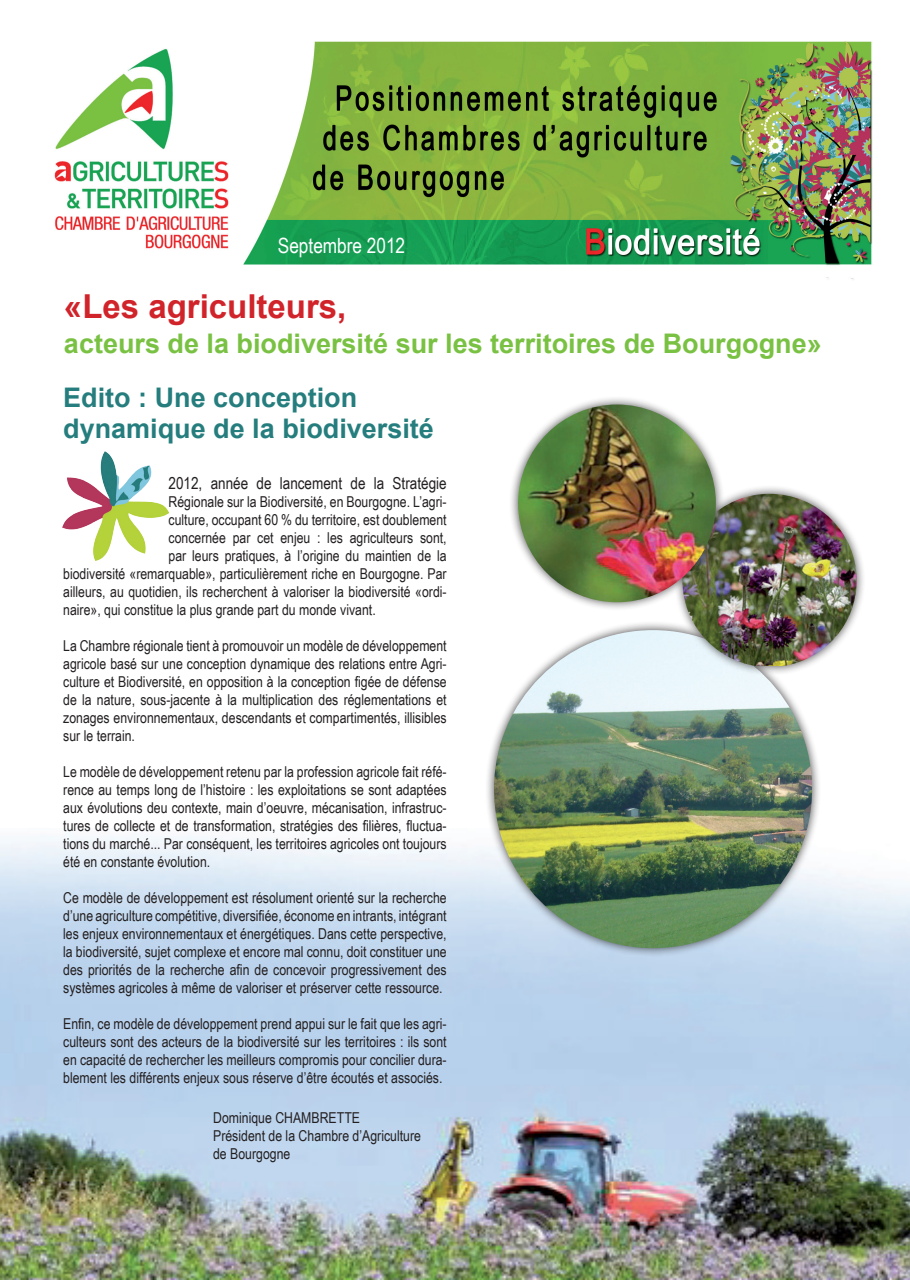
<style>
.page{position:relative;width:910px;height:1280px;background:#fff}
.page>*{position:absolute;margin:0;border:0;box-sizing:border-box;transform-origin:0 0}
.t1{font:700 33px "Arial";color:#d1232a}
.t2{font:700 27px "Arial";color:#79c142}
.t3{font:700 27px/31.5px "Arial";color:#257d7d}
.t4{font:21px "Arial Narrow";color:#fff}
.t5{font:16.5px "Arial Narrow";color:#231f20}
.t6{font:15px/18px "Arial Narrow";color:#231f20;text-align:justify}
</style>
<div class="page">
<img style="left:54px;top:41px;width:819px;height:239px">
<img style="left:0;top:828px;width:910px;height:451px">
<img style="left:63px;top:452px;width:106px;height:108px">
<div style="left:485px;top:621px;width:336px;height:336px;background:#231f20;opacity:.75"></div>
<img style="left:494px;top:630px;width:318px;height:318px;border-radius:159px">
<div style="left:673px;top:485px;width:193px;height:190px;background:#231f20;opacity:.75"></div>
<img style="left:682px;top:494px;width:175px;height:172px">
<div style="left:509px;top:395px;width:216px;height:216px;background:#231f20;opacity:.75"></div>
<img style="left:518px;top:404px;width:198px;height:198px;border-radius:99px">
<h3 class="t4" style="left:278px;top:230px;width:129px">Septembre 2012</h3>
<h1 class="t1" style="left:64px;top:285px;width:284px">«Les agriculteurs,</h1>
<h2 class="t2" style="left:64px;top:326px;width:759px">acteurs de la biodiversité sur les territoires de Bourgogne»</h2>
<h2 class="t3" style="left:63px;top:382px;width:372px">Edito : Une conception dynamique de la biodiversité</h2>
<p class="t5" style="left:169px;top:471px;width:280px">2012, année de lancement de la Stratégie</p>
<p class="t6" style="left:169px;top:492px;width:280px">Régionale sur la Biodiversité, en Bourgogne. L’agri-</p>
<p class="t6" style="left:169px;top:510px;width:280px">culture, occupant 60 % du territoire, est doublement</p>
<p class="t6" style="left:169px;top:528px;width:280px">concernée par cet enjeu : les agriculteurs sont,</p>
<p class="t6" style="left:169px;top:546px;width:280px">par leurs pratiques, à l’origine du maintien de la</p>
<p class="t6" style="left:63px;top:564px;width:385px">biodiversité «remarquable», particulièrement riche en Bourgogne. Par</p>
<p class="t6" style="left:63px;top:582px;width:385px">ailleurs, au quotidien, ils recherchent à valoriser la biodiversité «ordi-</p>
<p class="t6" style="left:63px;top:600px;width:314px">naire», qui constitue la plus grande part du monde vivant.</p>
<p class="t6" style="left:63px;top:636px;width:385px">La Chambre régionale tient à promouvoir un modèle de développement agricole basé sur une conception dynamique des relations entre Agri&shy;culture et Biodiversité, en opposition à la conception figée de défense de la nature, sous-jacente à la multiplication des réglementations et zonages environnementaux, descendants et compartimentés, illisibles sur le terrain.</p>
<p class="t6" style="left:63px;top:762px;width:385px">Le modèle de développement retenu par la profession agricole fait réfé&shy;rence au temps long de l’histoire : les exploitations se sont adaptées aux évolutions deu contexte, main d’oeuvre, mécanisation, infrastruc&shy;tures de collecte et de transformation, stratégies des filières, fluctua&shy;tions du marché... Par conséquent, les territoires agricoles ont toujours été en constante évolution.</p>
<p class="t6" style="left:63px;top:888px;width:385px">Ce modèle de développement est résolument orienté sur la recherche d’une agriculture compétitive, diversifiée, économe en intrants, intégrant les enjeux environnementaux et énergétiques. Dans cette perspective, la biodiversité, sujet complexe et encore mal connu, doit constituer une des priorités de la recherche afin de concevoir progressivement des systèmes agricoles à même de valoriser et préserver cette ressource.</p>
<p class="t6" style="left:63px;top:1014px;width:385px">Enfin, ce modèle de développement prend appui sur le fait que les agri&shy;culteurs sont des acteurs de la biodiversité sur les territoires : ils sont en capacité de rechercher les meilleurs compromis pour concilier dura&shy;blement les différents enjeux sous réserve d’être écoutés et associés.</p>
<p class="t6" style="left:213px;top:1108px;width:209px;text-align:left">Dominique CHAMBRETTE<br>Président de la Chambre d’Agriculture de Bourgogne</p>
</div>
